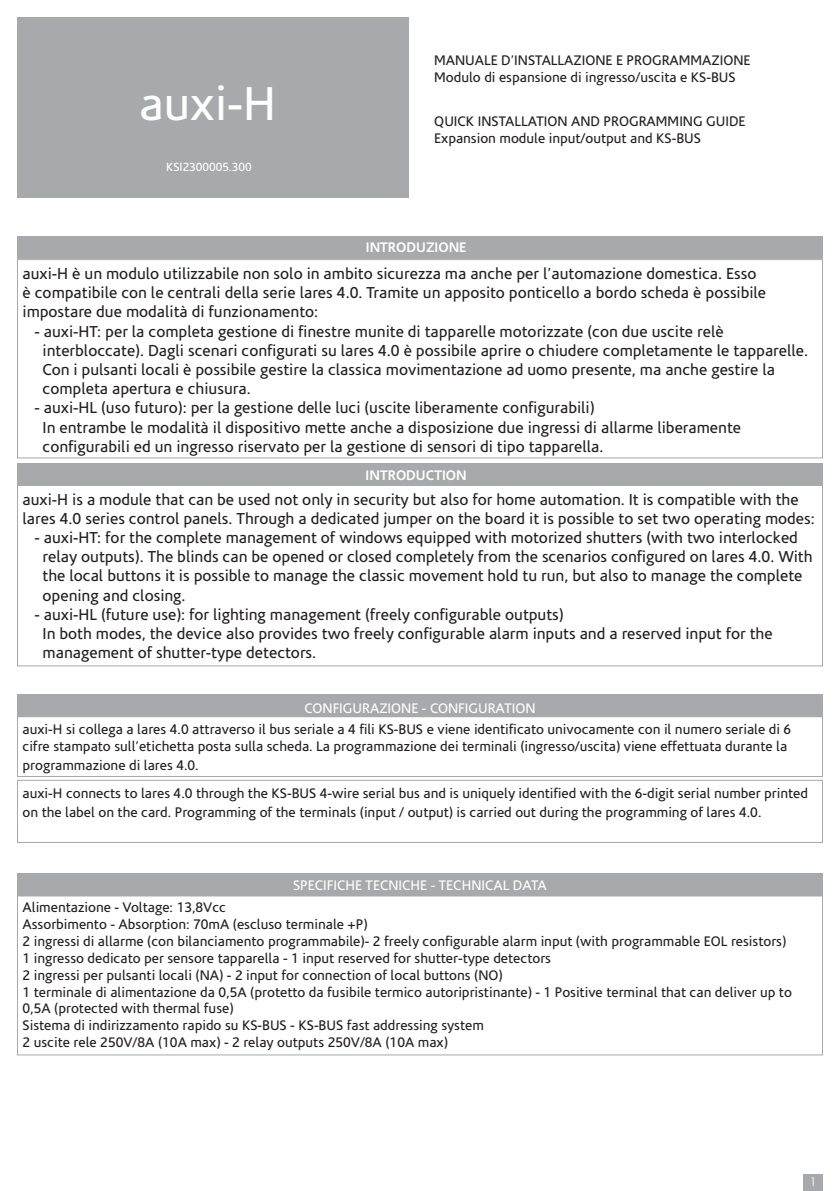
<style>
.page{position:relative;width:840px;height:1191px;background:#fff}
.page>*{position:absolute;margin:0;border:0;box-sizing:border-box;transform-origin:0 0}
.t1{font:48px "Corisande";color:#fff}
.t2{font:16px/19.2px "Corisande";color:#231f20}
.t3{font:14px/16.8px "Corisande";color:#231f20}
.t4{font:14px "Corisande";color:#fff}
.t5{font:700 14px "Corisande";color:#fff}
.t6{font:12px "Corisande";color:#fff}
.t7{font:12px "Century Gothic";color:#fff}
</style>
<div class="page">
<div style="left:802px;top:1174px;width:20px;height:17px;background:#a8a9ad"></div>
<div style="left:17px;top:463px;width:805px;height:22px;background:#a8a9ad"></div>
<div style="left:17px;top:237px;width:805px;height:22px;background:#a8a9ad"></div>
<div style="left:17px;top:259px;width:805px;height:199px;border:1px solid #a8a9ad"></div>
<div style="left:17px;top:485px;width:805px;height:181px;border:1px solid #a8a9ad"></div>
<div style="left:17px;top:17px;width:391px;height:180px;background:#a8a9ad"></div>
<div style="left:17px;top:694px;width:805px;height:22px;background:#a8a9ad"></div>
<div style="left:17px;top:873px;width:805px;height:22px;background:#a8a9ad"></div>
<div style="left:17px;top:716px;width:805px;height:61px;border:1px solid #a8a9ad"></div>
<div style="left:17px;top:780px;width:805px;height:63px;border:1px solid #a8a9ad"></div>
<div style="left:17px;top:895px;width:805px;height:160px;border:1px solid #a8a9ad"></div>
<h1 class="t1" style="left:139px;top:77px;width:138px">auxi-H</h1>
<p class="t6" style="left:166px;top:160px;width:87px">KSI2300005.300</p>
<p class="t3" style="left:434px;top:52px;width:318px">MANUALE D’INSTALLAZIONE E PROGRAMMAZIONE<br>Modulo di espansione di ingresso/uscita e KS-BUS</p>
<p class="t3" style="left:434px;top:113px;width:313px">QUICK INSTALLATION AND PROGRAMMING GUIDE<br>Expansion module input/output and KS-BUS</p>
<p class="t5" style="left:365px;top:239px;width:102px">INTRODUZIONE</p>
<p class="t2" style="left:23px;top:264px;width:744px">auxi-H è un modulo utilizzabile non solo in ambito sicurezza ma anche per l’automazione domestica. Esso è compatibile con le centrali della serie lares 4.0. Tramite un apposito ponticello a bordo scheda è possibile impostare due modalità di funzionamento:</p>
<p class="t2" style="left:43px;top:322px;width:766px;text-indent:-8px">- auxi-HT: per la completa gestione di finestre munite di tapparelle motorizzate (con due uscite relè interbloccate). Dagli scenari configurati su lares 4.0 è possibile aprire o chiudere completamente le tapparelle.<br>Con i pulsanti locali è possibile gestire la classica movimentazione ad uomo presente, ma anche gestire la completa apertura e chiusura.</p>
<p class="t2" style="left:43px;top:398px;width:699px;text-indent:-8px">- auxi-HL (uso futuro): per la gestione delle luci (uscite liberamente configurabili)<br>In entrambe le modalità il dispositivo mette anche a disposizione due ingressi di allarme liberamente configurabili ed un ingresso riservato per la gestione di sensori di tipo tapparella.</p>
<p class="t2" style="left:23px;top:490px;width:793px">auxi-H is a module that can be used not only in security but also for home automation. It is compatible with the lares 4.0 series control panels. Through a dedicated jumper on the board it is possible to set two operating modes:</p>
<p class="t2" style="left:43px;top:528px;width:771px;text-indent:-8px">- auxi-HT: for the complete management of windows equipped with motorized shutters (with two interlocked relay outputs). The blinds can be opened or closed completely from the scenarios configured on lares 4.0. With the local buttons it is possible to manage the classic movement hold tu run, but also to manage the complete opening and closing.</p>
<p class="t2" style="left:43px;top:605px;width:731px;text-indent:-8px">- auxi-HL (future use): for lighting management (freely configurable outputs)<br>In both modes, the device also provides two freely configurable alarm inputs and a reserved input for the management of shutter-type detectors.</p>
<p class="t5" style="left:365px;top:467px;width:103px">INTRODUCTION</p>
<p class="t4" style="left:304px;top:700px;width:232px">CONFIGURAZIONE - CONFIGURATION</p>
<p class="t3" style="left:23px;top:721px;width:769px">auxi-H si collega a lares 4.0 attraverso il bus seriale a 4 fili KS-BUS e viene identificato univocamente con il numero seriale di 6 cifre stampato sull’etichetta posta sulla scheda. La programmazione dei terminali (ingresso/uscita) viene effettuata durante la</p>
<p class="t3" style="left:23px;top:752px;width:786px;line-height:27.6px">programmazione di lares 4.0.<br>auxi-H connects to lares 4.0 through the KS-BUS 4-wire serial bus and is uniquely identified with the 6-digit serial number printed</p>
<p class="t3" style="left:23px;top:804px;width:740px">on the label on the card. Programming of the terminals (input / output) is carried out during the programming of lares 4.0.</p>
<p class="t4" style="left:293px;top:877px;width:255px">SPECIFICHE TECNICHE - TECHNICAL DATA</p>
<p class="t3" style="left:23px;top:899px;width:770px">Alimentazione - Voltage: 13,8Vcc<br>Assorbimento - Absorption: 70mA (escluso terminale +P)<br>2 ingressi di allarme (con bilanciamento programmabile)- 2 freely configurable alarm input (with programmable EOL resistors)<br>1 ingresso dedicato per sensore tapparella - 1 input reserved for shutter-type detectors<br>2 ingressi per pulsanti locali (NA) - 2 input for connection of local buttons (NO)<br>1 terminale di alimentazione da 0,5A (protetto da fusibile termico autoripristinante) - 1 Positive terminal that can deliver up to 0,5A (protected with thermal fuse)<br>Sistema di indirizzamento rapido su KS-BUS - KS-BUS fast addressing system<br>2 uscite rele 250V/8A (10A max) - 2 relay outputs 250V/8A (10A max)</p>
<p class="t7" style="left:809px;top:1173px;width:8px">1</p>
</div>
